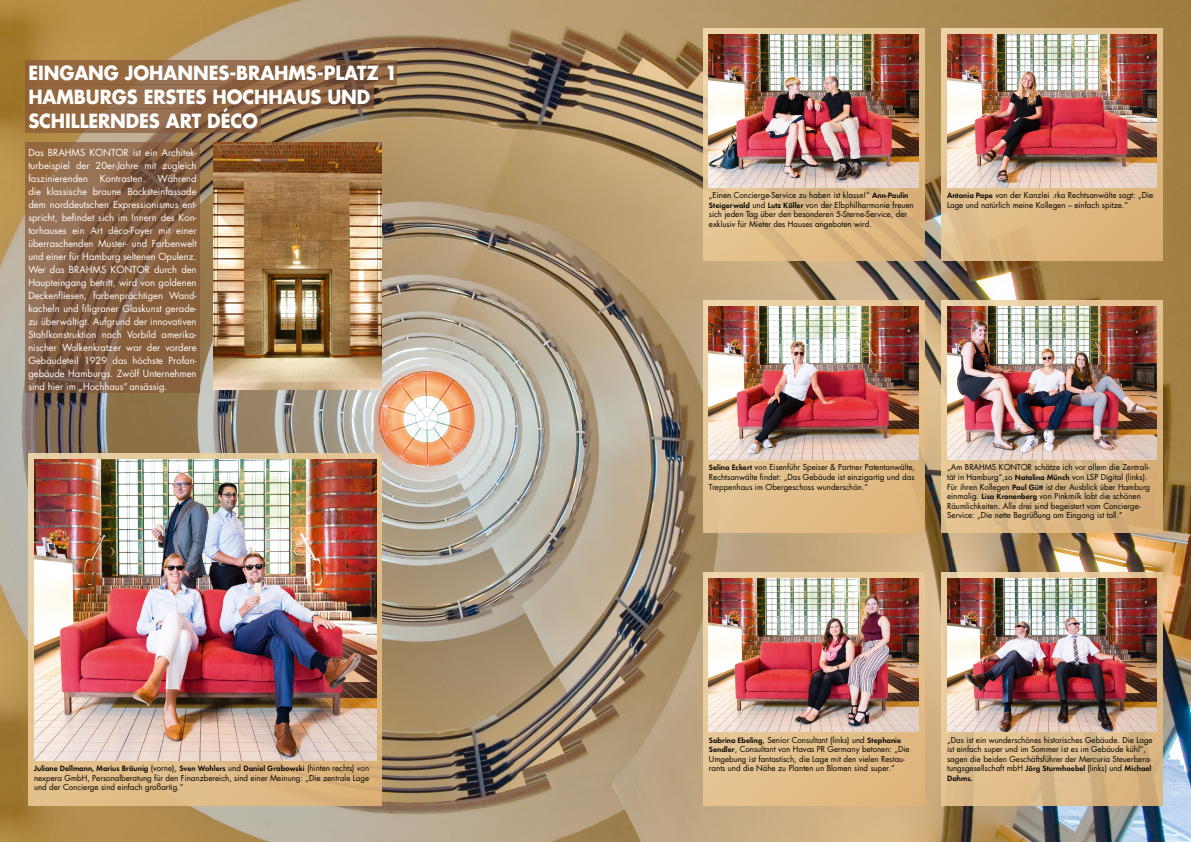
<style>
.page{position:relative;width:1191px;height:842px;background:#fff}
.page>*{position:absolute;margin:0;border:0;box-sizing:border-box;transform-origin:0 0}
.t1{font:700 19px/24px "Futura";letter-spacing:-.005em;color:#fff;scale:.94 1}
.t2{font:9.5px/13px "Futura";color:#fff;text-align:justify}
.t3{font:8px/9.6px "Futura";color:#000}
.s1{font-weight:600}
</style>
<div class="page">
<img style="left:0;top:0;width:1191px;height:842px">
<svg style="left:25px;top:143px;width:175px;height:250px;background:#866042"></svg>
<svg style="left:25px;top:85px;width:349px;height:24px;background:#8d6442"></svg>
<svg style="left:25px;top:61px;width:372px;height:24px;background:#8e6543"></svg>
<svg style="left:25px;top:109px;width:236px;height:24px;background:#8f6744"></svg>
<div style="left:703px;top:573px;width:221px;height:232px;background:linear-gradient(to bottom,#eacfa1,#e1bb86)"></div>
<img style="left:709px;top:578px;width:209px;height:153px">
<svg style="left:703px;top:28px;width:221px;height:233px;background:#dcb987"></svg>
<img style="left:709px;top:34px;width:209px;height:153px">
<svg style="left:703px;top:300px;width:221px;height:233px;background:#dfbb89"></svg>
<img style="left:709px;top:306px;width:209px;height:153px">
<svg style="left:941px;top:573px;width:221px;height:232px;background:#ddbc8c"></svg>
<img style="left:947px;top:578px;width:210px;height:153px">
<svg style="left:941px;top:28px;width:221px;height:233px;background:#dfbb86"></svg>
<img style="left:947px;top:34px;width:210px;height:153px">
<svg style="left:941px;top:300px;width:221px;height:233px;background:#dab988"></svg>
<img style="left:947px;top:306px;width:210px;height:153px">
<img style="left:214px;top:143px;width:168px;height:247px">
<svg style="left:28px;top:454px;width:354px;height:351px;background:#debc89"></svg>
<img style="left:34px;top:459px;width:342px;height:301px">
<h1 class="t1" style="left:28px;top:60px;width:394px">EINGANG JOHANNES-BRAHMS-PLATZ 1<br>HAMBURGS ERSTES HOCHHAUS UND<br>SCHILLERNDES ART DÉCO</h1>
<p class="t2" style="left:28px;top:145px;width:170px">Das BRAHMS KONTOR ist ein Architek&shy;turbeispiel der 20er-Jahre mit zugleich faszinierenden</p>
<p class="t2" style="left:28px;top:171px;width:170px;text-indent:129px">Während die klassische braune Backsteinfassade dem norddeutschen Expressionismus ent&shy;spricht, befindet sich im Innern des Kon&shy;torhauses ein Art déco-Foyer mit einer überraschenden Muster- und Farbenwelt und einer für Hamburg seltenen Opulenz.<br>Wer das BRAHMS KONTOR durch den Haupteingang betritt, wird von goldenen Deckenfliesen, farbenprächtigen Wand&shy;kacheln und filigraner Glaskunst gerade&shy;zu überwältigt. Aufgrund der innovativen Stahlkonstruktion nach Vorbild amerika&shy;nischer Wolkenkratzer war der vordere Gebäudeteil 1929 das höchste Profan&shy;gebäude Hamburgs. Zwölf Unternehmen sind hier im „Hochhaus“ ansässig.</p>
<p class="t2" style="left:100px;top:171px;width:47px">Kontrasten.</p>
<p class="t3" style="left:34px;top:763px;width:337px;text-align:justify"><span class="s1">Juliane Dellmann, Marius Bräunig</span> (vorne), <span class="s1">Sven Wohlers</span> und <span class="s1">Daniel Grabowski</span> (hinten rechts) von nexpera GmbH, Personalberatung für den Finanzbereich, sind einer Meinung: „Die zentrale Lage und der Concierge sind einfach großartig.“</p>
<p class="t3" style="left:709px;top:190px;width:206px">„Einen Concierge-Service zu haben ist klasse!“ <span class="s1">Ann-Paulin Steigerwald</span> und <span class="s1">Lutz Köller</span> von der Elbphilharmonie freuen sich jeden Tag über den besonderen 5-Sterne-Service, der exklusiv für Mieter des Hauses angeboten wird.</p>
<p class="t3" style="left:947px;top:190px;width:208px"><span class="s1">Antonia Pape</span> von der Kanzlei .rka Rechtsanwälte sagt: „Die<br>Lage und natürlich meine Kollegen – einfach spitze.“</p>
<p class="t3" style="left:709px;top:462px;width:208px;text-align:justify"><span class="s1">Selina Eckert</span> von Eisenführ Speiser &amp; Partner Patentanwälte, Rechtsanwälte findet: „Das Gebäude ist einzigartig und das Treppenhaus im Obergeschoss wunderschön.“</p>
<p class="t3" style="left:947px;top:462px;width:205px">„Am BRAHMS KONTOR schätze ich vor allem die Zentrali&shy;tät in Hamburg“,so <span class="s1">Natalina Münch</span> von LSP Digital (links).<br>Für ihren Kollegen <span class="s1">Paul Gütt</span> ist der Ausblick über Hamburg einmalig. <span class="s1">Lisa Kronenberg</span> von Pinkmilk lobt die schönen Räumlichkeiten. Alle drei sind begeistert vom Concierge-Service: „Die nette Begrüßung am Eingang ist toll.“</p>
<p class="t3" style="left:709px;top:735px;width:202px"><span class="s1">Sabrina Ebeling</span>, Senior Consultant (links) und <span class="s1">Stephanie Sendler</span>, Consultant von Havas PR Germany betonen: „Die Umgebung ist fantastisch, die Lage mit den vielen Restau&shy;rants und die Nähe zu Planten un Blomen sind super.“</p>
<p class="t3" style="left:947px;top:735px;width:207px">„Das ist ein wunderschönes historisches Gebäude. Die Lage ist einfach super und im Sommer ist es im Gebäude kühl“, sagen die beiden Geschäftsführer der Mercuria Steuerbera&shy;tungsgesellschaft mbH <span class="s1">Jörg Sturmhoebel</span> (links) und <span class="s1">Michael Dahms.</span></p>
</div>
